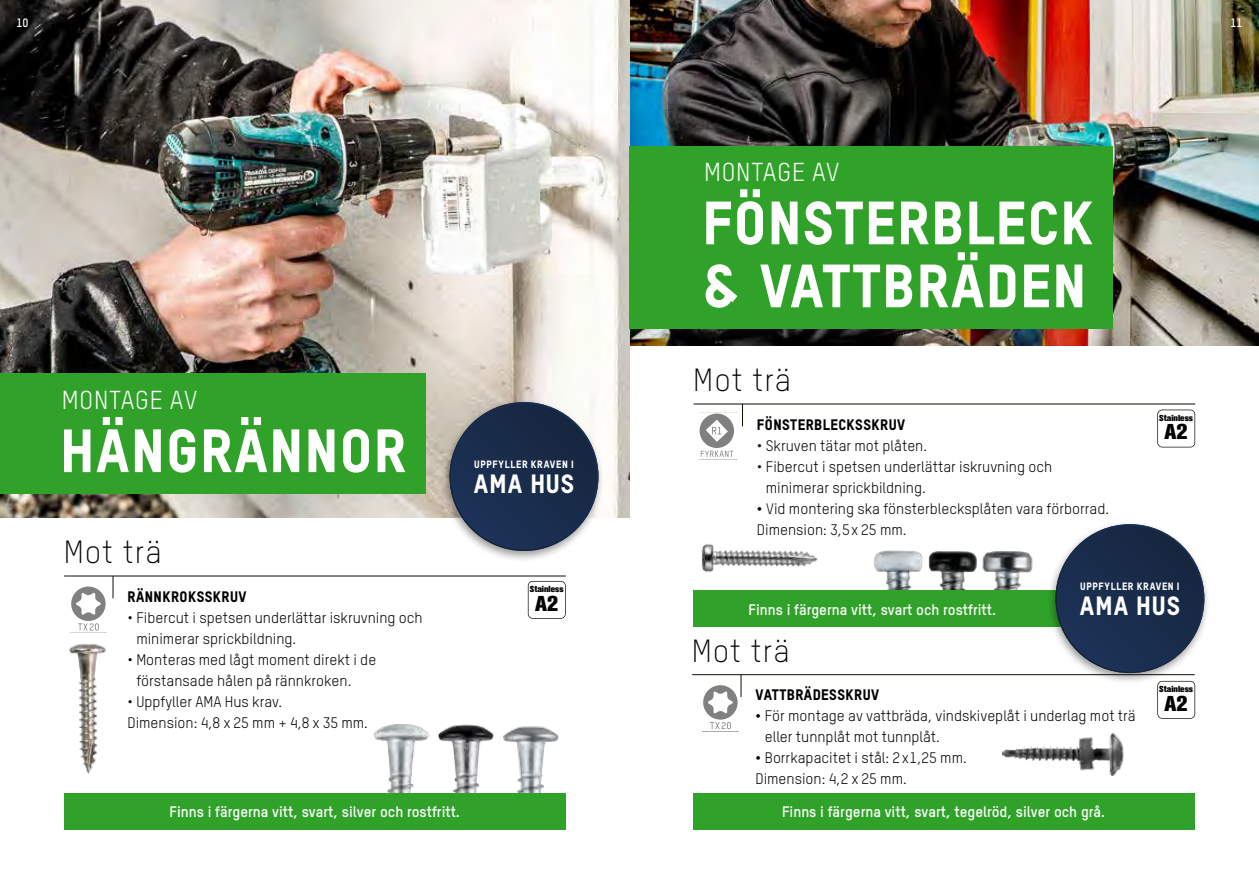
<style>
.page{position:relative;width:1259px;height:893px;background:#fff}
.page>*{position:absolute;margin:0;border:0;box-sizing:border-box;transform-origin:0 0}
.t1{font:800 60px/63px "TSTAR";letter-spacing:.03em;color:#fff}
.t2{font:300 31.5px "TSTAR";letter-spacing:.03em;color:#000}
.t3{font:800 26.1px "TSTAR";letter-spacing:.045em;color:#fff}
.t4{font:25.5px "TSTAR";letter-spacing:.03em;color:#fff}
.t5{font:800 21.3px "Akzidenz Grotesk BE";color:#000}
.t6{font:15px/21px "TSTAR";color:#000}
.t7{font:700 15px "TSTAR";color:#fff}
.t8{font:800 15px "TSTAR";letter-spacing:.03em;color:#000}
.t9{font:700 12px "TSTAR";color:#fff}
.t10{font:800 10.35px "TSTAR";letter-spacing:.065em;color:#fff}
.t11{font:800 8.7px "Akzidenz Grotesk BE";color:#000}
.s1{font-weight:800}
</style>
<div class="page">
<svg style="left:1157px;top:685px;width:38px;height:34px"></svg>
<img style="left:503px;top:726px;width:56px;height:67px">
<img style="left:437px;top:724px;width:57px;height:69px">
<img style="left:373px;top:724px;width:57px;height:69px">
<img style="left:629px;top:0;width:630px;height:346px">
<div style="left:64px;top:793px;width:502px;height:36px;background:#31a229"></div>
<img style="left:0;top:0;width:629px;height:518px">
<img style="left:69px;top:643px;width:37px;height:131px">
<hr style="left:64px;top:576px;width:502px;height:1px;background:#100d00">
<svg style="left:113px;top:576px;width:1px;height:22px"></svg>
<svg style="left:71px;top:586px;width:35px;height:45px"></svg>
<div style="left:0;top:374px;width:425px;height:120px;background:#31a229"></div>
<div style="left:629px;top:146px;width:484px;height:183px;background:#31a229"></div>
<div style="left:440px;top:398px;width:165px;height:165px;background:#000;opacity:.4"></div>
<svg style="left:449px;top:402px;width:149px;height:149px"></svg>
<div style="left:451px;top:404px;width:146px;height:145px;background:#192c4b;border-radius:73px"></div>
<svg style="left:528px;top:581px;width:38px;height:38px"></svg>
<img style="left:990px;top:551px;width:46px;height:40px">
<img style="left:933px;top:551px;width:57px;height:40px">
<img style="left:859px;top:550px;width:74px;height:41px">
<hr style="left:693px;top:404px;width:502px;height:1px;background:#100d00">
<svg style="left:742px;top:405px;width:1px;height:21px"></svg>
<div style="left:693px;top:591px;width:501px;height:36px;background:#31a229"></div>
<img style="left:701px;top:544px;width:117px;height:28px">
<svg style="left:699px;top:413px;width:35px;height:44px"></svg>
<div style="left:1045px;top:520px;width:166px;height:165px;background:#000;opacity:.4"></div>
<svg style="left:1055px;top:524px;width:149px;height:149px"></svg>
<div style="left:1057px;top:526px;width:146px;height:146px;background:#192c4b;border-radius:73px"></div>
<svg style="left:1157px;top:410px;width:38px;height:37px"></svg>
<div style="left:693px;top:793px;width:501px;height:36px;background:#31a229"></div>
<hr style="left:692px;top:674px;width:502px;height:1px;background:#100d00">
<svg style="left:702px;top:675px;width:39px;height:55px"></svg>
<img style="left:1002px;top:733px;width:121px;height:43px">
<p class="t9" style="left:16px;top:16px;width:14px">10</p>
<p class="t9" style="left:1230px;top:16px;width:14px">11</p>
<h3 class="t4" style="left:62px;top:385px;width:137px">MONTAGE AV</h3>
<h1 class="t1" style="left:60px;top:418px;width:347px">HÄNGRÄNNOR</h1>
<h2 class="t2" style="left:64px;top:533px;width:99px">Mot trä</h2>
<p class="t8" style="left:127px;top:587px;width:121px">RÄNNKROKSSKRUV</p>
<p class="t6" style="left:136px;top:607px;width:288px;text-indent:-9px">• Fibercut i spetsen underlättar iskruvning och minimerar sprickbildning.</p>
<p class="t6" style="left:136px;top:649px;width:241px;text-indent:-9px">• Monteras med lågt moment direkt i de förstansade hålen på rännkroken.</p>
<p class="t6" style="left:127px;top:691px;width:242px">• Uppfyller AMA Hus krav.<br>Dimension: 4,8 x 25 mm + 4,8 x 35 mm.</p>
<p class="t10" style="left:474px;top:458px;width:101px">UPPFYLLER KRAVEN I</p>
<h3 class="t3" style="left:474px;top:467px;width:102px">AMA HUS</h3>
<p class="t11" style="left:530px;top:584px;width:35px">Stainless</p>
<h3 class="t5" style="left:535px;top:591px;width:25px">A2</h3>
<p class="t7" style="left:170px;top:802px;width:292px">Finns i färgerna vitt, svart, silver och rostfritt.</p>
<h3 class="t4" style="left:704px;top:157px;width:137px">MONTAGE AV</h3>
<h1 class="t1" style="left:702px;top:190px;width:392px">FÖNSTERBLECK &amp; VATTBRÄDEN</h1>
<h2 class="t2" style="left:693px;top:361px;width:99px">Mot trä</h2>
<p class="t8" style="left:757px;top:415px;width:150px">FÖNSTERBLECKSSKRUV</p>
<p class="t6" style="left:757px;top:435px;width:172px">• Skruven tätar mot plåten.</p>
<p class="t6" style="left:766px;top:456px;width:288px;text-indent:-9px">• Fibercut i spetsen underlättar iskruvning och minimerar sprickbildning.</p>
<p class="t6" style="left:757px;top:498px;width:354px"><span class="s1">•</span> Vid montering ska fönsterblecksplåten vara förborrad.<br>Dimension: 3,5x 25 mm.</p>
<p class="t11" style="left:1159px;top:413px;width:35px">Stainless</p>
<h3 class="t5" style="left:1164px;top:420px;width:25px">A2</h3>
<p class="t7" style="left:748px;top:600px;width:249px">Finns i färgerna vitt, svart och rostfritt.</p>
<p class="t10" style="left:1080px;top:580px;width:101px">UPPFYLLER KRAVEN I</p>
<h3 class="t3" style="left:1079px;top:590px;width:102px">AMA HUS</h3>
<h2 class="t2" style="left:692px;top:632px;width:99px">Mot trä</h2>
<p class="t8" style="left:755px;top:686px;width:125px">VATTBRÄDESSKRUV</p>
<p class="t6" style="left:765px;top:705px;width:372px;text-indent:-9px"><span class="s1">•</span> För montage av vattbräda, vindskiveplåt i underlag mot trä eller tunnplåt mot tunnplåt.</p>
<p class="t6" style="left:755px;top:747px;width:213px"><span class="s1">•</span> Borrkapacitet i stål: 2 x1,25 mm.<br>Dimension: 4,2 x 25 mm.</p>
<p class="t7" style="left:782px;top:802px;width:324px">Finns i färgerna vitt, svart, tegelröd, silver och grå.</p>
<p class="t11" style="left:1159px;top:684px;width:35px">Stainless</p>
<h3 class="t5" style="left:1164px;top:691px;width:25px">A2</h3>
</div>
